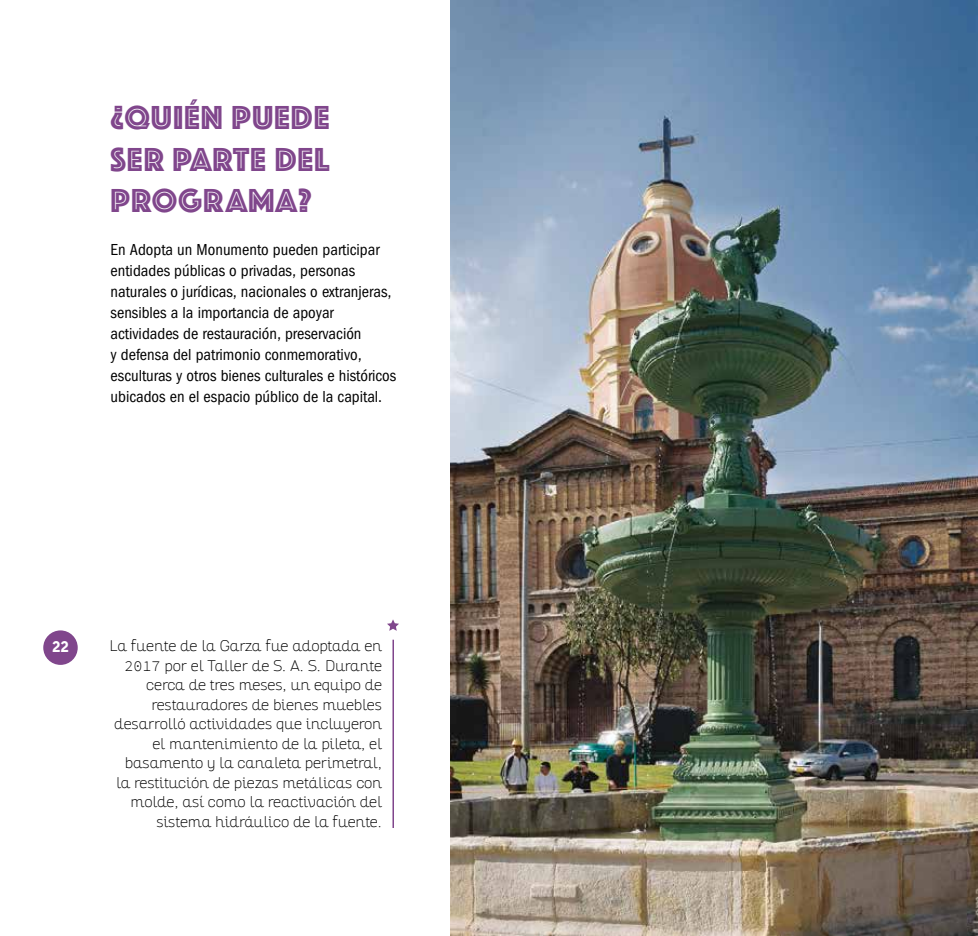
<style>
.page{position:relative;width:978px;height:936px;background:#fff}
.page>*{position:absolute;margin:0;border:0;box-sizing:border-box;transform-origin:0 0}
.t1{font:34.5px/41.4px "Phosphate Inline";letter-spacing:.025em;color:#80468c;text-align:justify}
.t2{font:condensed 16.5px/21px "ITC Franklin Gothic Std";color:#000}
.t3{font:100 15px/19.5px "Altair";letter-spacing:.005em;color:#000;text-align:right}
.t4{font:700 15px "Basetica";color:#fff}
.s1{font-family:"Source Code Pro";font-weight:300}
</style>
<div class="page">
<div style="left:43px;top:630px;width:35px;height:34px;background:#80468c;border-radius:50%"></div>
<img style="left:451px;top:0;width:527px;height:935px">
<hr style="left:392px;top:639px;width:2px;height:188px;background:#80468c">
<svg style="left:387px;top:619px;width:12px;height:11px"></svg>
<h1 class="t1" style="left:111px;top:95px;width:221px">¿QUIÉN PUEDE SER PARTE DEL PROGRAMA?</h1>
<p class="t2" style="left:111px;top:239px;width:287px">En Adopta un Monumento pueden participar entidades públicas o privadas, personas naturales o jurídicas, nacionales o extranjeras, sensibles a la importancia de apoyar actividades de restauración, preservación<br>y defensa del patrimonio conmemorativo, esculturas y otros bienes culturales e históricos ubicados en el espacio público de la capital.</p>
<p class="t4" style="left:52px;top:636px;width:18px">22</p>
<p class="t3" style="left:109px;top:636px;width:274px">La fuente de la Garza fue adoptada en <span class="s1">2017</span> por el Taller de S. A. S. Durante cerca de tres meses, un equipo de restauradores de bienes muebles desarrolló actividades que incluyeron el mantenimiento de la pileta, el basamento y la canaleta perimetral, la restitución de piezas metálicas con molde, así como la reactivación del sistema hidráulico de la fuente.</p>
</div>
